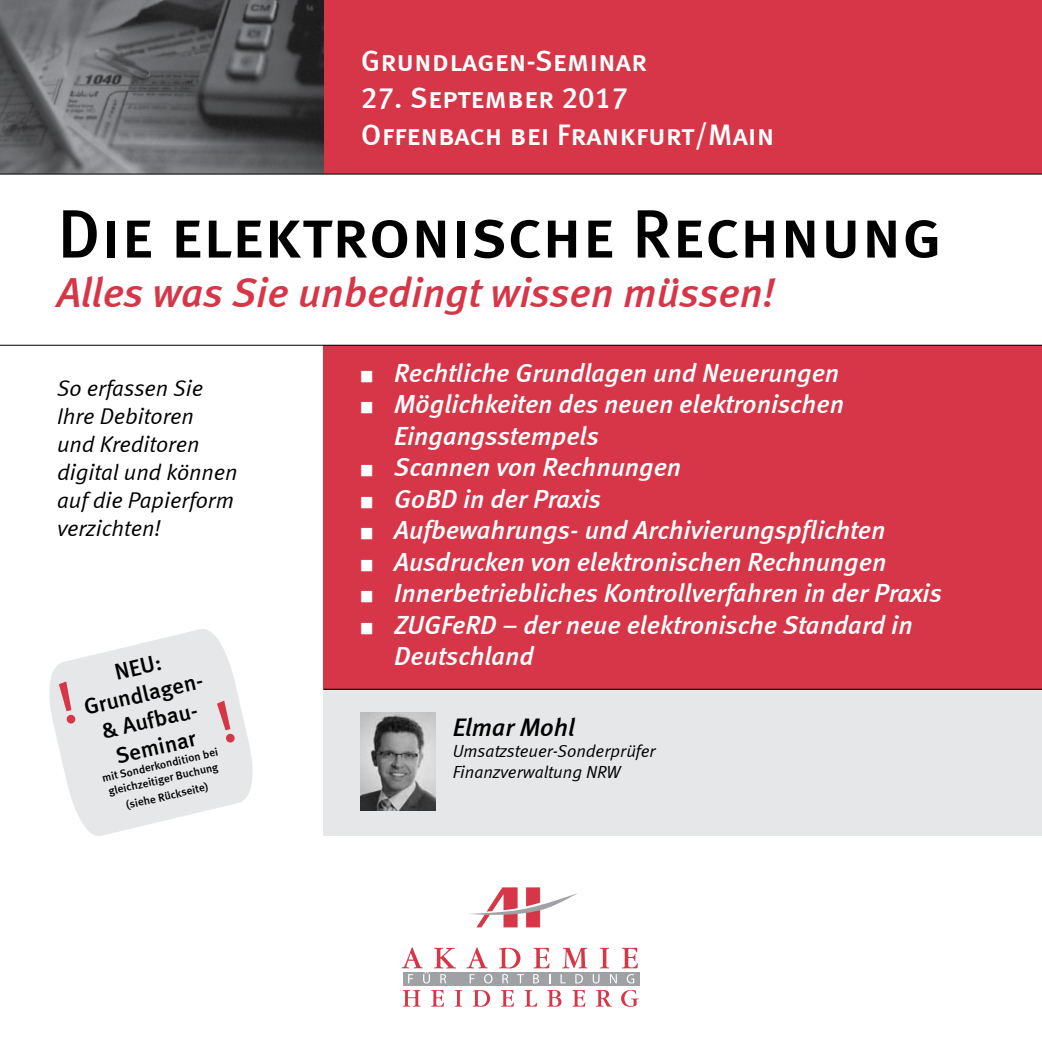
<style>
.page{position:relative;width:1042px;height:1042px;background:#fff}
.page>*{position:absolute;margin:0;border:0;box-sizing:border-box;transform-origin:0 0}
.t1{font:68.25px "Meta Medium LF Caps";color:#000}
.t2{font:italic 42px "Meta Medium LF";color:#d63647}
.t3{font:29.75px/36.8px "Meta Medium LF Caps";color:#fff}
.t4{font:italic 26.25px/31.5px "Meta Medium LF";color:#fff}
.t5{font:italic 25.38px "Meta Medium LF";color:#000}
.t6{font:22.93px/27.3px "Meta Medium LF";color:#000;text-align:center}
.t7{font:italic 22.75px/28px "Meta Normal LF";color:#000}
.t8{font:italic 17.5px/21px "Meta Normal LF";color:#000}
.t9{font:11.55px/14.3px "Meta Medium LF";color:#000}
</style>
<div class="page">
<div style="left:324px;top:0;width:718px;height:174px;background:#d63647"></div>
<div style="left:324px;top:346px;width:718px;height:344px;background:#d63647"></div>
<svg style="left:469px;top:888px;width:108px;height:39px"></svg>
<svg style="left:403px;top:990px;width:17px;height:16px"></svg>
<svg style="left:431px;top:990px;width:13px;height:16px"></svg>
<svg style="left:455px;top:990px;width:7px;height:16px"></svg>
<svg style="left:473px;top:990px;width:17px;height:16px"></svg>
<svg style="left:501px;top:990px;width:13px;height:16px"></svg>
<svg style="left:524px;top:990px;width:13px;height:16px"></svg>
<svg style="left:547px;top:990px;width:14px;height:16px"></svg>
<svg style="left:572px;top:990px;width:13px;height:16px"></svg>
<svg style="left:596px;top:990px;width:15px;height:16px"></svg>
<svg style="left:621px;top:990px;width:18px;height:17px"></svg>
<svg style="left:466px;top:947px;width:22px;height:21px"></svg>
<svg style="left:499px;top:948px;width:21px;height:20px"></svg>
<svg style="left:533px;top:948px;width:16px;height:20px"></svg>
<svg style="left:562px;top:948px;width:25px;height:20px"></svg>
<svg style="left:600px;top:948px;width:9px;height:20px"></svg>
<svg style="left:622px;top:948px;width:16px;height:20px"></svg>
<div style="left:403px;top:972px;width:236px;height:13px;background:#9fa1a4"></div>
<svg style="left:401px;top:947px;width:55px;height:36px"></svg>
<svg style="left:470px;top:974px;width:4px;height:9px"></svg>
<svg style="left:484px;top:974px;width:8px;height:9px"></svg>
<svg style="left:502px;top:974px;width:6px;height:9px"></svg>
<svg style="left:517px;top:974px;width:7px;height:9px"></svg>
<svg style="left:533px;top:974px;width:6px;height:9px"></svg>
<svg style="left:560px;top:974px;width:6px;height:9px"></svg>
<svg style="left:575px;top:974px;width:8px;height:9px"></svg>
<svg style="left:593px;top:974px;width:6px;height:9px"></svg>
<svg style="left:610px;top:974px;width:7px;height:9px"></svg>
<svg style="left:627px;top:974px;width:7px;height:9px"></svg>
<img style="left:0;top:0;width:324px;height:174px">
<hr style="left:0;top:174px;width:1042px;height:1px;background:#000">
<hr style="left:0;top:345px;width:1042px;height:1px;background:#000">
<hr style="left:324px;top:689px;width:718px;height:1px;background:#000">
<div style="left:324px;top:690px;width:718px;height:145px;background:#e6e7e8"></div>
<img style="left:361px;top:712px;width:74px;height:98px">
<svg style="left:49px;top:629px;width:204px;height:207px;fill:#e6e7e8"></svg>
<svg style="left:58px;top:681px;width:18px;height:43px"></svg>
<svg style="left:216px;top:700px;width:20px;height:43px"></svg>
<p class="t3" style="left:361px;top:42px;width:288px">Grundlagen-Seminar</p>
<p class="t3" style="left:361px;top:79px;width:415px">27. September 2017<br>Offenbach bei Frankfurt/Main</p>
<h1 class="t1" style="left:57px;top:194px;width:887px">Die elektronische Rechnung</h1>
<h2 class="t2" style="left:57px;top:267px;width:720px">Alles was Sie unbedingt wissen müssen!</h2>
<p class="t7" style="left:57px;top:374px;width:182px">So erfassen Sie<br>Ihre Debitoren<br>und Kreditoren digital und können auf die Papierform verzichten!</p>
<p class="t6" style="left:75px;top:667px;width:123px;rotate:-13deg">NEU:<br>Grundlagen-&amp; Aufbau-<br>Seminar</p>
<p class="t9" style="left:101px;top:771px;width:120px;rotate:-13deg">mit Sonderkondition bei gleichzeitiger Buchung</p>
<p class="t9" style="left:125px;top:798px;width:85px;rotate:-13deg">(siehe Rückseite)</p>
<p class="t4" style="left:361px;top:356px;width:480px">■ Rechtliche Grundlagen und Neuerungen</p>
<p class="t4" style="left:394px;top:388px;width:451px;text-indent:-33px">■ Möglichkeiten des neuen elektronischen<br>Eingangsstempels</p>
<p class="t4" style="left:361px;top:451px;width:322px">■ Scannen von Rechnungen</p>
<p class="t4" style="left:361px;top:482px;width:242px">■ GoBD in der Praxis</p>
<p class="t4" style="left:361px;top:514px;width:526px">■ Aufbewahrungs- und Archivierungspflichten</p>
<p class="t4" style="left:361px;top:545px;width:527px">■ Ausdrucken von elektronischen Rechnungen</p>
<p class="t4" style="left:361px;top:577px;width:582px">■ Innerbetriebliches Kontrollverfahren in der Praxis</p>
<p class="t4" style="left:394px;top:608px;width:520px;text-indent:-33px">■ ZUGFeRD – der neue elektronische Standard in<br>Deutschland</p>
<p class="t5" style="left:453px;top:712px;width:124px">Elmar Mohl</p>
<p class="t8" style="left:453px;top:740px;width:204px">Umsatzsteuer-Sonderprüfer<br>Finanzverwaltung NRW</p>
</div>
